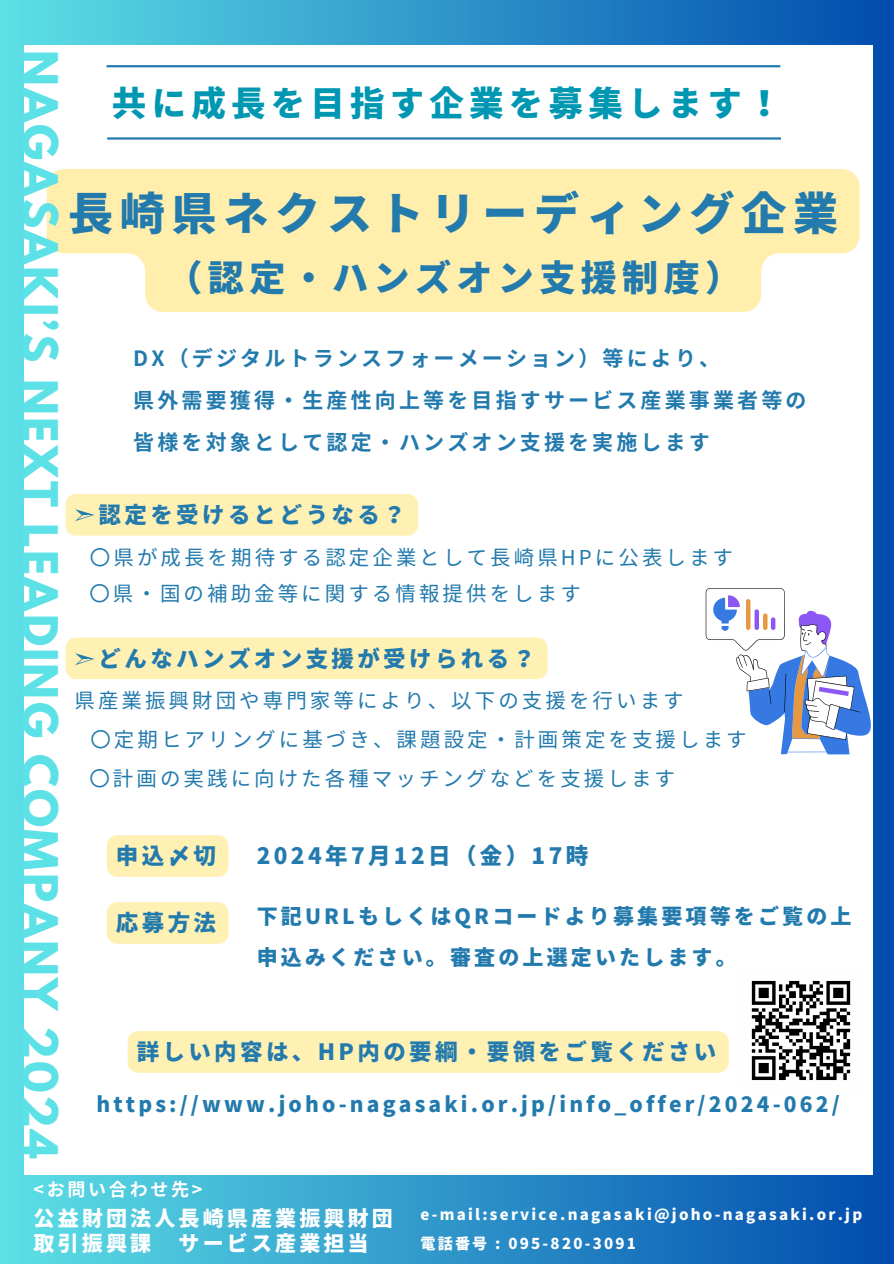
<style>
.page{position:relative;width:894px;height:1264px;background:#fff}
.page>*{position:absolute;margin:0;border:0;box-sizing:border-box;transform-origin:0 0}
.t1{font:900 45px "Noto Sans JP";letter-spacing:.15em;color:#227aad}
.t2{font:700 43.5px "League Spartan";letter-spacing:.05em;color:#5ce1e6}
.t3{font:900 36px "Noto Sans JP";letter-spacing:.15em;color:#227aad}
.t4{font:900 34.5px "Noto Sans JP";letter-spacing:.15em;color:#0097b2}
.t5{font:900 22.5px "Noto Sans JP";letter-spacing:.15em;color:#227aad}
.t6{font:900 21px/41.7px "Noto Sans JP";letter-spacing:.15em;color:#227aad}
.t7{font:700 21px/41.7px "Noto Sans JP";letter-spacing:.15em;color:#227aad}
.t8{font:900 21px "Noto Sans JP";letter-spacing:.15em;color:#fff}
.t9{font:20.4px "Noto Sans JP";letter-spacing:.15em;color:#227aad}
.t10{font:700 18px "Noto Sans JP";letter-spacing:.15em;color:#fff}
.t11{font:900 15px "Noto Sans JP";letter-spacing:.15em;color:#fff}
.s1{font-family:"Free Serif";font-weight:400}
</style>
<div class="page">
<div style="left:0;top:0;width:893px;height:1263px;background:linear-gradient(to right,#5fe0e6,#064faf)"></div>
<div style="left:24px;top:45px;width:848px;height:1129px;background:#fff"></div>
<hr style="left:106px;top:65px;width:674px;height:2px;background:#227aad">
<hr style="left:107px;top:137px;width:673px;height:3px;background:#227aad">
<svg style="left:705px;top:588px;width:166px;height:166px"></svg>
<img style="left:751px;top:980px;width:100px;height:101px">
<svg style="left:47px;top:169px;width:812px;height:143px;background:#ffefb4"></svg>
<div style="left:107px;top:902px;width:121px;height:41px;background:#fff0b4;border-radius:10px"></div>
<div style="left:107px;top:835px;width:121px;height:41px;background:#fff0b4;border-radius:10px"></div>
<div style="left:65px;top:494px;width:353px;height:41px;background:#fff0b4;border-radius:10px"></div>
<div style="left:65px;top:637px;width:482px;height:42px;background:#fff0b4;border-radius:10px"></div>
<div style="left:128px;top:1031px;width:600px;height:41px;background:#fff0b4"></div>
<p class="t2" style="left:61px;top:50px;width:1111px;rotate:90deg">NAGASAKI’S NEXT LEADING COMPANY 2024</p>
<h2 class="t4" style="left:112px;top:76px;width:671px">共に成長を目指す企業を募集します！</h2>
<h3 class="t1" style="left:68px;top:177px;width:771px">長崎県ネクストリーディング企業</h3>
<h3 class="t3" style="left:166px;top:249px;width:576px">（認定・ハンズオン支援制度）</h3>
<h4 class="t7" style="left:133px;top:336px;width:674px">DX（デジタルトランスフォーメーション）等により、<br>県外需要獲得・生産性向上等を目指すサービス産業事業者等の皆様を対象として認定・ハンズオン支援を実施します</h4>
<p class="t5" style="left:74px;top:497px;width:333px"><span class="s1">➣</span>認定を受けるとどうなる？</p>
<h6 class="t9" style="left:90px;top:541px;width:644px">〇県が成長を期待する認定企業として長崎県HPに公表します</h6>
<h6 class="t9" style="left:89px;top:577px;width:493px">〇県・国の補助金等に関する情報提供をします</h6>
<h6 class="t5" style="left:74px;top:640px;width:462px"><span class="s1">➣</span>どんなハンズオン支援が受けられる？</h6>
<h4 class="t9" style="left:74px;top:684px;width:610px">県産業振興財団や専門家等により、以下の支援を行います</h4>
<p class="t9" style="left:90px;top:723px;width:657px">〇定期ヒアリングに基づき、課題設定・計画策定を支援します</p>
<h4 class="t9" style="left:89px;top:762px;width:587px">〇計画の実践に向けた各種マッチングなどを支援します</h4>
<h5 class="t5" style="left:116px;top:838px;width:102px">申込〆切</h5>
<h6 class="t5" style="left:116px;top:905px;width:102px">応募方法</h6>
<h6 class="t5" style="left:257px;top:838px;width:333px">2024年7月 12日（金）17時</h6>
<p class="t6" style="left:257px;top:893px;width:596px">下記URLもしくはQRコードより募集要項等をご覧の上申込みください。審査の上選定いたします。</p>
<h6 class="t5" style="left:137px;top:1034px;width:581px">詳しい内容は、HP内の要綱・要領をご覧ください</h6>
<h6 class="t6" style="left:96px;top:1081px;width:744px">https://www.joho-nagasaki.or.jp/info_offer/2024-062/</h6>
<h6 class="t10" style="left:34px;top:1175px;width:170px">&lt;お問い合わせ先&gt;</h6>
<p class="t8" style="left:34px;top:1201px;width:360px">公益財団法人長崎県産業振興財団</p>
<p class="t8" style="left:34px;top:1226px;width:119px">取引振興課</p>
<p class="t8" style="left:178px;top:1226px;width:191px">サービス産業担当</p>
<p class="t11" style="left:420px;top:1202px;width:443px">e-mail:service.nagasaki@joho-nagasaki.or.jp</p>
<p class="t11" style="left:420px;top:1231px;width:217px">電話番号 : 095-820-3091</p>
</div>
